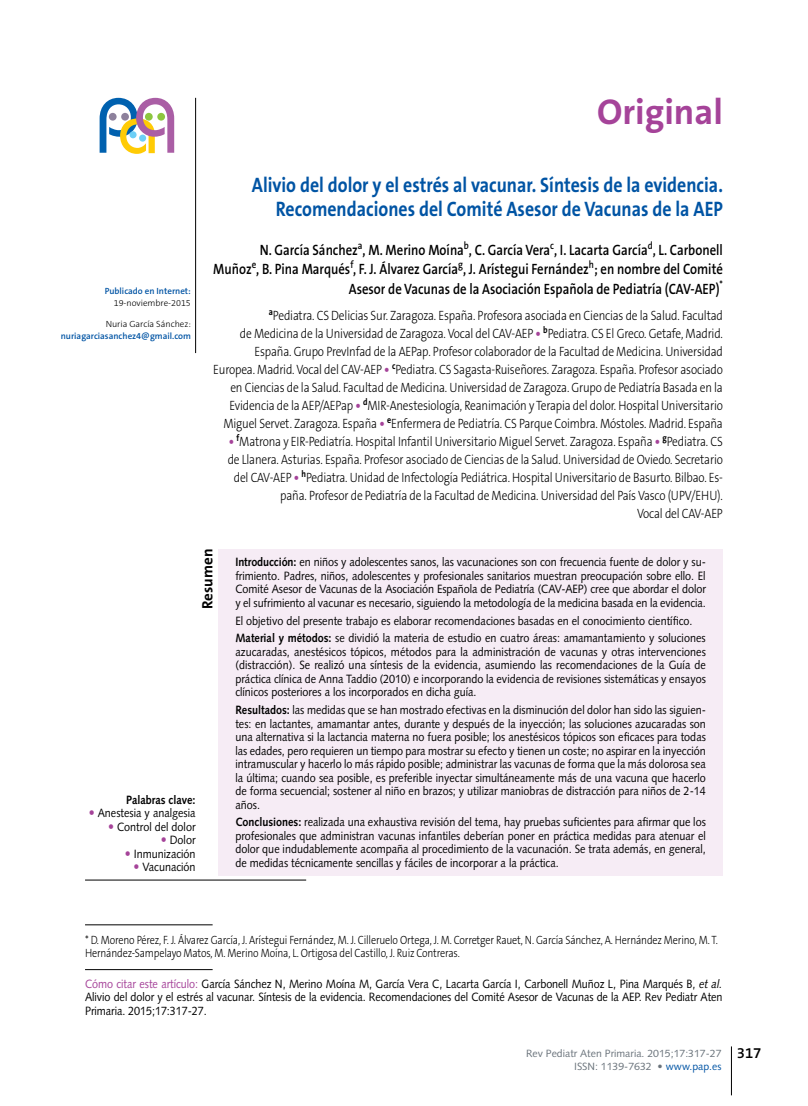
<style>
.page{position:relative;width:808px;height:1106px;background:#fff}
.page>*{position:absolute;margin:0;border:0;box-sizing:border-box;transform-origin:0 0}
.t1{font:700 36px "The Sans B7";color:#a54399}
.t2{font:700 21px/24px "The Sans B7";color:#0054a4;text-align:right;scale:.85 1}
.t3{font:600 15px/19.5px "The Sans B6";color:#000;text-align:right;scale:.85 1}
.t4{font:700 15px "The Sans B7";color:#000}
.t5{font:600 15px "The Sans B6";color:#000}
.t6{font:300 13.5px/18px "The Sans B3";letter-spacing:-.015em;color:#000;text-align:right;scale:.85 1}
.t7{font:12px/13.5px "Syntax";color:#000;text-align:justify;scale:.9 1}
.t8{font:300 12px/13.5px "The Sans B3";letter-spacing:-.015em;color:#000;scale:.85 1}
.t9{font:700 12px "Syntax";color:#000;scale:.9 1}
.t10{font:10.5px/13.2px "Syntax";color:#6a737b;text-align:right}
.t11{font:600 9px "The Sans B6";color:#0054a4}
.t12{font:300 9px "The Sans B3";color:#000}
.s1{font-family:"Syntax";font-weight:400;font-size:12px;color:#a54399}
.s2{font-weight:700}
.s3{color:#a54399}
.s4{font-style:italic}
.s5{color:#0054a4}
</style>
<div class="page">
<svg style="left:100px;top:98px;width:74px;height:56px"></svg>
<div style="left:145px;top:113px;width:8px;height:8px;background:#8dc63f;border-radius:50%"></div>
<div style="left:157px;top:113px;width:8px;height:8px;background:#8dc63f;border-radius:50%"></div>
<hr style="left:195px;top:98px;width:1px;height:255px;background:#000">
<hr style="left:85px;top:879px;width:221px;height:1px;background:#000">
<div style="left:218px;top:549px;width:505px;height:326px;background:#f6ecf5"></div>
<hr style="left:85px;top:969px;width:128px;height:1px;background:#000">
<hr style="left:85px;top:924px;width:128px;height:1px;background:#000">
<hr style="left:731px;top:1046px;width:1px;height:49px;background:#000">
<p class="t11" style="left:105px;top:286px;width:88px">Publicado en Internet:</p>
<p class="t12" style="left:114px;top:298px;width:79px">19-noviembre-2015</p>
<p class="t12" style="left:106px;top:319px;width:87px">Nuria García Sánchez:</p>
<p class="t11" style="left:61px;top:331px;width:132px">nuriagarciasanchez4@gmail.com</p>
<h1 class="t1" style="left:597px;top:93px;width:127px">Original</h1>
<h2 class="t2" style="left:252px;top:173px;width:556px">Alivio del dolor y el estrés al vacunar. Síntesis de la evidencia.<br>Recomendaciones del Comité Asesor de Vacunas de la AEP</h2>
<p class="t3" style="left:213px;top:240px;width:601px">N. García Sánchez<sup>a</sup>, M. Merino Moína<sup>b</sup>, C. García Vera<sup>c</sup>, I. Lacarta García<sup>d</sup>, L. Carbonell<br>Muñoz<sup>e</sup>, B. Pina Marqués<sup>f</sup>, F. J. Álvarez García<sup>g</sup>, J. Arístegui Fernández<sup>h</sup>; en nombre del Comité<br>Asesor de Vacunas de la Asociación Española de Pediatría (CAV-AEP)<sup>*</sup></p>
<p class="t6" style="left:213px;top:307px;width:601px"><sup>a</sup>Pediatra. CS Delicias Sur. Zaragoza. España. Profesora asociada en Ciencias de la Salud. Facultad<br>de Medicina de la Universidad de Zaragoza. Vocal del CAV-AEP <span class="s1">•</span> <sup>b</sup>Pediatra. CS El Greco. Getafe, Madrid.<br>España. Grupo PrevInfad de la AEPap. Profesor colaborador de la Facultad de Medicina. Universidad Europea. Madrid. Vocal del CAV-AEP <span class="s1">•</span> <sup>c</sup>Pediatra. CS Sagasta-Ruiseñores. Zaragoza. España. Profesor asociado en Ciencias de la Salud. Facultad de Medicina. Universidad de Zaragoza. Grupo de Pediatría Basada en la Evidencia de la AEP/AEPap <span class="s1">•</span> <sup>d</sup>MIR-Anestesiología, Reanimación y Terapia del dolor. Hospital Universitario Miguel Servet. Zaragoza. España <span class="s1">•</span> <sup>e</sup>Enfermera de Pediatría. CS Parque Coimbra. Móstoles. Madrid. España</p>
<p class="t6" style="left:228px;top:433px;width:584px"><span class="s1">•</span> <sup>f</sup>Matrona y EIR-Pediatría. Hospital Infantil Universitario Miguel Servet. Zaragoza. España <span class="s1">•</span> <sup>g</sup>Pediatra. CS de Llanera. Asturias. España. Profesor asociado de Ciencias de la Salud. Universidad de Oviedo. Secretario del CAV-AEP <span class="s1">•</span> <sup>h</sup>Pediatra. Unidad de Infectología Pediátrica. Hospital Universitario de Basurto. Bilbao. Es&shy;paña. Profesor de Pediatría de la Facultad de Medicina. Universidad del País Vasco (UPV/EHU).<br>Vocal del CAV-AEP</p>
<p class="t4" style="left:199px;top:609px;width:62px;rotate:-90deg">Resumen</p>
<p class="t7" style="left:235px;top:555px;width:524px"><span class="s2">Introducción:</span> en niños y adolescentes sanos, las vacunaciones son con frecuencia fuente de dolor y su&shy;frimiento. Padres, niños, adolescentes y profesionales sanitarios muestran preocupación sobre ello. El Comité Asesor de Vacunas de la Asociación Española de Pediatría (CAV-AEP) cree que abordar el dolor y el sufrimiento al vacunar es necesario, siguiendo la metodología de la medicina basada en la evidencia.</p>
<p class="t7" style="left:235px;top:611px;width:524px;line-height:17.7px">El objetivo del presente trabajo es elaborar recomendaciones basadas en el conocimiento científico.<br><span class="s2">Material y métodos:</span> se dividió la materia de estudio en cuatro áreas: amamantamiento y soluciones</p>
<p class="t7" style="left:235px;top:645px;width:524px">azucaradas, anestésicos tópicos, métodos para la administración de vacunas y otras intervenciones (distracción). Se realizó una síntesis de la evidencia, asumiendo las recomendaciones de la Guía de práctica clínica de Anna Taddio (2010) e incorporando la evidencia de revisiones sistemáticas y ensayos clínicos posteriores a los incorporados en dicha guía.</p>
<p class="t7" style="left:235px;top:703px;width:524px"><span class="s2">Resultados:</span> las medidas que se han mostrado efectivas en la disminución del dolor han sido las siguien&shy;tes: en lactantes, amamantar antes, durante y después de la inyección; las soluciones azucaradas son una alternativa si la lactancia materna no fuera posible; los anestésicos tópicos son eficaces para todas las edades, pero requieren un tiempo para mostrar su efecto y tienen un coste; no aspirar en la inyección intramuscular y hacerlo lo más rápido posible; administrar las vacunas de forma que la más dolorosa sea la última; cuando sea posible, es preferible inyectar simultáneamente más de una vacuna que hacerlo de forma secuencial; sostener al niño en brazos; y utilizar maniobras de distracción para niños de 2-14 años.</p>
<p class="t7" style="left:235px;top:815px;width:524px"><span class="s2">Conclusiones:</span> realizada una exhaustiva revisión del tema, hay pruebas suficientes para afirmar que los profesionales que administran vacunas infantiles deberían poner en práctica medidas para atenuar el dolor que indudablemente acompaña al procedimiento de la vacunación. Se trata además, en general, de medidas técnicamente sencillas y fáciles de incorporar a la práctica.</p>
<p class="t9" style="left:126px;top:792px;width:79px">Palabras clave:</p>
<p class="t7" style="left:98px;top:806px;width:110px;text-align:right">Anestesia y analgesia<br>Control del dolor<br>Dolor<br>Inmunización<br>Vacunación</p>
<p class="t8" style="left:85px;top:933px;width:746px">* D. Moreno Pérez, F. J. Álvarez García, J. Arístegui Fernández, M. J. Cilleruelo Ortega, J. M. Corretger Rauet, N. García Sánchez, A. Hernández Merino, M. T.<br>Hernández-Sampelayo Matos, M. Merino Moína, L. Ortigosa del Castillo, J. Ruiz Contreras.</p>
<p class="t7" style="left:85px;top:976px;width:710px"><span class="s3">Cómo citar este artículo:</span> García Sánchez N, Merino Moína M, García Vera C, Lacarta García I, Carbonell Muñoz L, Pina Marqués B, <span class="s4">et al.<br></span>Alivio del dolor y el estrés al vacunar. Síntesis de la evidencia. Recomendaciones del Comité Asesor de Vacunas de la AEP. Rev Pediatr Aten Primaria. 2015;17:317-27.</p>
<p class="t10" style="left:526px;top:1046px;width:197px">Rev Pediatr Aten Primaria. 2015;17:317-27<br>ISSN: 1139-7632 • <span class="s5">www.pap.es</span></p>
<p class="t5" style="left:737px;top:1044px;width:26px">317</p>
</div>
